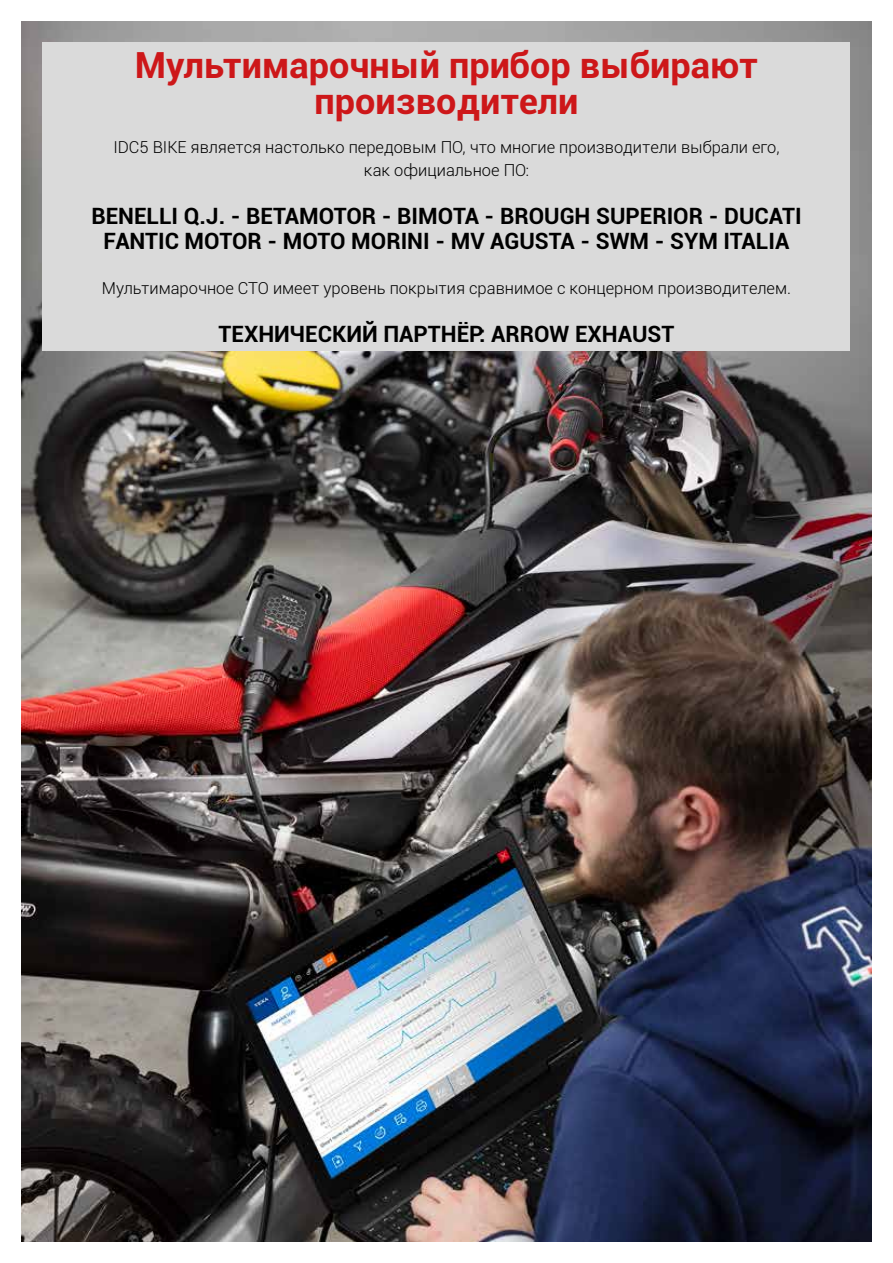
<style>
.page{position:relative;width:893px;height:1263px;background:#fff}
.page>*{position:absolute;margin:0;border:0;box-sizing:border-box;transform-origin:0 0}
.t1{font:700 36px/36px "Roboto";color:#cd1719;text-align:center}
.t2{font:700 22.5px/25.5px "Roboto";color:#000;text-align:center}
.t3{font:300 16.5px/22.5px "Roboto";color:#000;text-align:center}
</style>
<div class="page">
<img style="left:21px;top:21px;width:851px;height:1221px">
<div style="left:43px;top:43px;width:807px;height:308px;background:#dadada"></div>
<h1 class="t1" style="left:135px;top:46px;width:625px">Мультимарочный прибор выбирают производители</h1>
<p class="t3" style="left:113px;top:136px;width:668px">IDC5 BIKE является настолько передовым ПО, что многие производители выбрали его, как официальное ПО:</p>
<h2 class="t2" style="left:91px;top:202px;width:712px">BENELLI Q.J. - BETAMOTOR - BIMOTA - BROUGH SUPERIOR - DUCATI<br>FANTIC MOTOR - MOTO MORINI - MV AGUSTA - SWM - SYM ITALIA</h2>
<p class="t3" style="left:102px;top:277px;width:691px">Мультимарочное СТО имеет уровень покрытия сравнимое с концерном производителем.</p>
<h2 class="t2" style="left:219px;top:321px;width:457px">ТЕХНИЧЕСКИЙ ПАРТНЁР: ARROW EXHAUST</h2>
</div>
